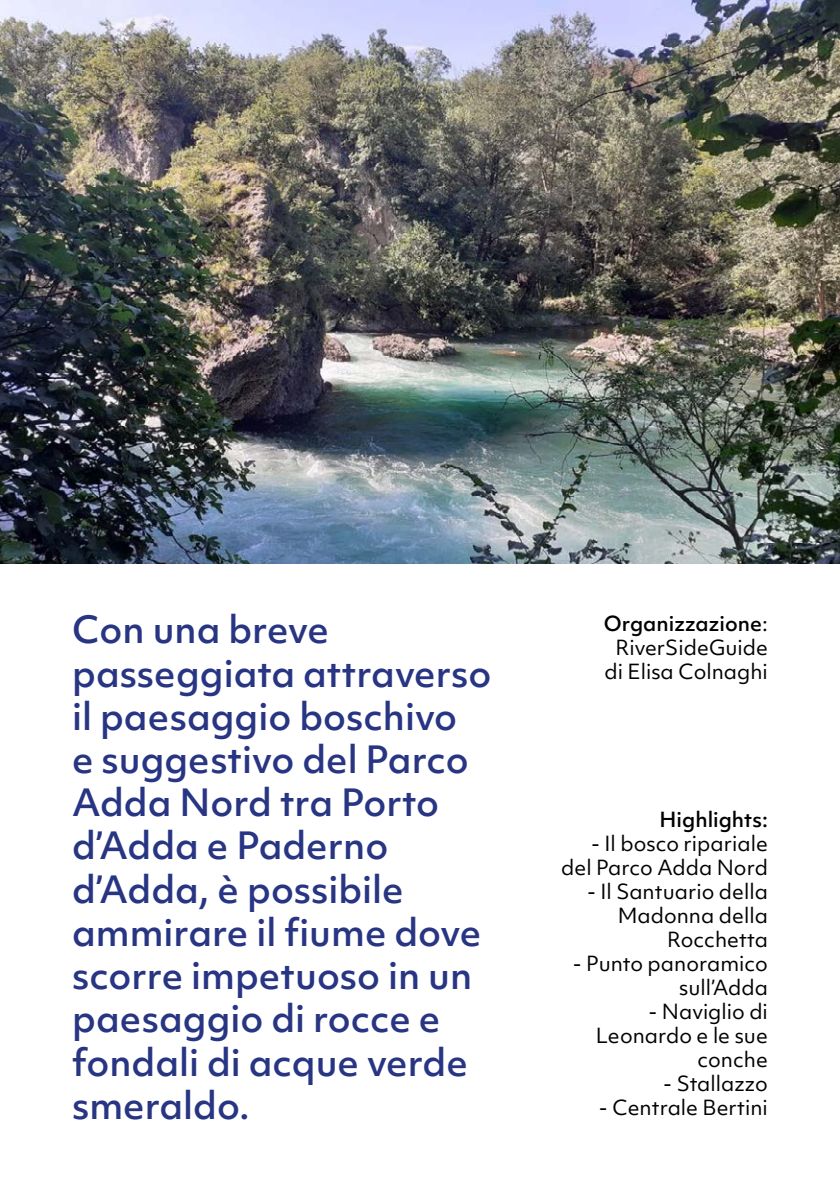
<style>
.page{position:relative;width:840px;height:1191px;background:#fff}
.page>*{position:absolute;margin:0;border:0;box-sizing:border-box;transform-origin:0 0}
.t1{font:500 36px/43.2px "Objektiv Mk 1";color:#283583}
.t2{font:20px/24px "Objektiv Mk 1";color:#000;text-align:right}
.t3{font:500 20px "Objektiv Mk 1";color:#000}
.s1{font-weight:500}
</style>
<div class="page">
<img style="left:0;top:0;width:839px;height:563px">
<p class="t1" style="left:72px;top:607px;width:420px">Con una breve passeggiata attraverso il paesaggio boschivo<br>e suggestivo del Parco<br>Adda Nord tra Porto d’Adda e Paderno d’Adda, è possibile ammirare il fiume dove scorre impetuoso in un paesaggio di rocce e fondali di acque verde smeraldo.</p>
<p class="t2" style="left:603px;top:611px;width:165px;text-align:center"><span class="s1">Organizzazione</span>:<br>RiverSideGuide di Elisa Colnaghi</p>
<p class="t3" style="left:659px;top:805px;width:110px">Highlights:</p>
<p class="t2" style="left:561px;top:831px;width:208px">- Il bosco ripariale del Parco Adda Nord</p>
<p class="t2" style="left:586px;top:879px;width:182px">- Il Santuario della<br>Madonna della<br>Rocchetta</p>
<p class="t2" style="left:572px;top:951px;width:196px">- Punto panoramico sull’Adda</p>
<p class="t2" style="left:595px;top:999px;width:173px">- Naviglio di<br>Leonardo e le sue conche</p>
<p class="t2" style="left:663px;top:1071px;width:106px">- Stallazzo</p>
<p class="t2" style="left:598px;top:1095px;width:170px">- Centrale Bertini</p>
</div>
